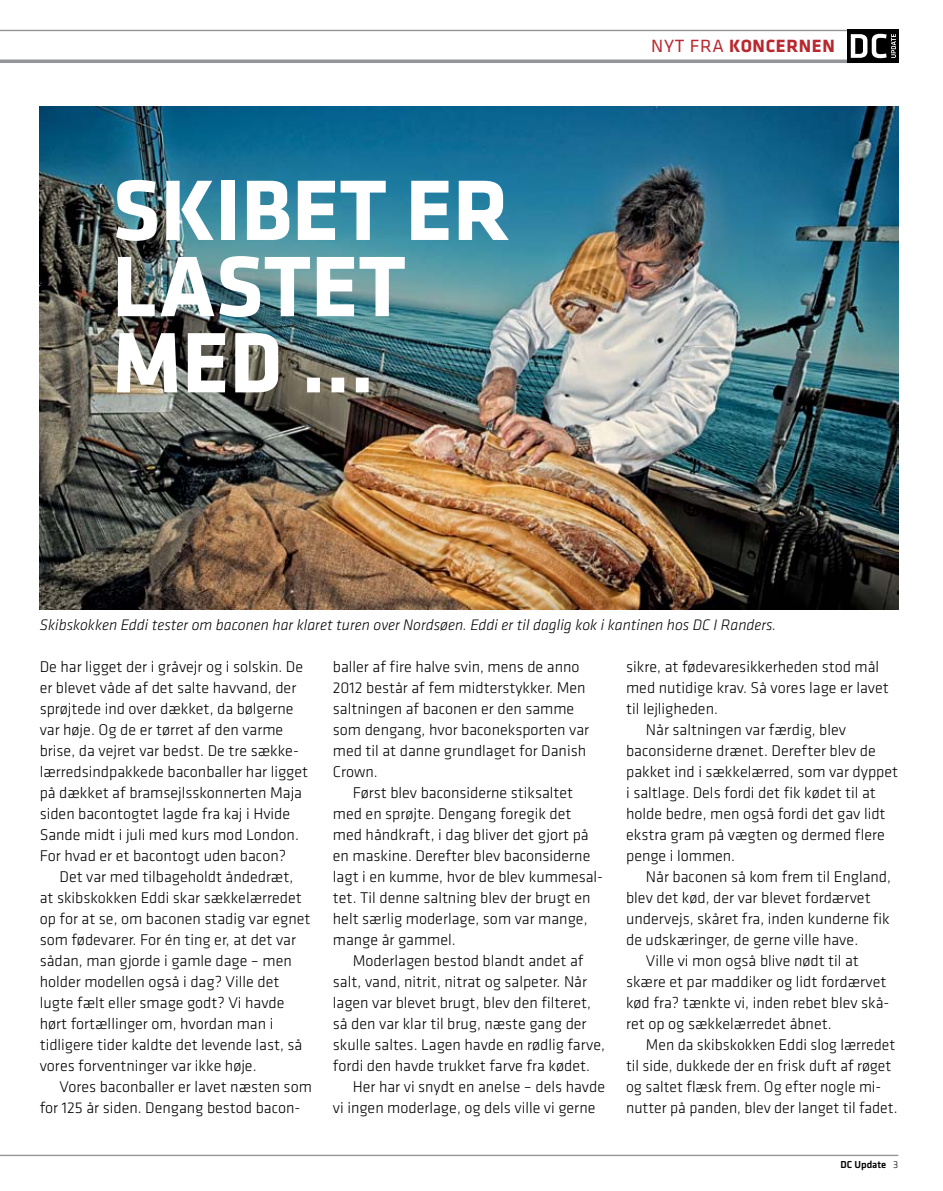
<style>
.page{position:relative;width:943px;height:1191px;background:#fff}
.page>*{position:absolute;margin:0;border:0;box-sizing:border-box;transform-origin:0 0}
.t1{font:700 88.9px/76.1px "Klavika";color:#fff}
.t2{font:700 18.38px "Klavika";letter-spacing:.035em;color:#b8292f}
.t3{font:300 16.1px/21px "Klavika";color:#000}
.t4{font:italic 300 15.75px "Klavika";color:#000}
.t5{font:500 10.5px "Klavika";color:#000}
.s1{font-weight:400}
.s2{font-weight:300}
</style>
<div class="page">
<hr style="left:0;top:30px;width:898px;height:1px;background:#939598">
<hr style="left:0;top:60px;width:898px;height:3px;background:#939598">
<div style="left:847px;top:30px;width:51px;height:33px;background:#000"></div>
<svg style="left:850px;top:34px;width:46px;height:24px"></svg>
<hr style="left:0;top:1154px;width:898px;height:2px;background:#939598">
<img style="left:40px;top:107px;width:858px;height:502px">
<h1 class="t1" style="left:112px;top:174px;width:343px">SKIBET ER<br>LASTET<br>MED …</h1>
<p class="t2" style="left:651px;top:35px;width:185px"><span class="s1">NYT FRA</span> KONCERNEN</p>
<p class="t4" style="left:40px;top:616px;width:738px">Skibskokken Eddi tester om baconen har klaret turen over Nordsøen. Eddi er til daglig kok i kantinen hos DC I Randers.</p>
<p class="t3" style="left:40px;top:656px;width:270px">De har ligget der i gråvejr og i solskin. De er blevet våde af det salte havvand, der sprøjtede ind over dækket, da bølgerne var høje. Og de er tørret af den varme brise, da vejret var bedst. De tre sække&shy;lærredsindpakkede baconballer har ligget på dækket af bramsejlsskonnerten Maja siden bacontogtet lagde fra kaj i Hvide Sande midt i juli med kurs mod London.<br>For hvad er et bacontogt uden bacon?</p>
<p class="t3" style="left:40px;top:866px;width:272px;text-indent:20px">Det var med tilbageholdt åndedræt, at skibskokken Eddi skar sækkelærredet op for at se, om baconen stadig var egnet som fødevarer. For én ting er, at det var sådan, man gjorde i gamle dage – men holder modellen også i dag? Ville det lugte fælt eller smage godt? Vi havde hørt fortællinger om, hvordan man i tidligere tider kaldte det levende last, så vores forventninger var ikke høje.</p>
<p class="t3" style="left:40px;top:1076px;width:274px;text-indent:20px">Vores baconballer er lavet næsten som for 125 år siden. Dengang bestod bacon-</p>
<p class="t3" style="left:333px;top:656px;width:258px">baller af fire halve svin, mens de anno<br>2012 består af fem midterstykker. Men saltningen af baconen er den samme som dengang, hvor baconeksporten var med til at danne grundlaget for Danish<br>Crown.</p>
<p class="t3" style="left:333px;top:782px;width:272px;text-indent:20px">Først blev baconsiderne stiksaltet med en sprøjte. Dengang foregik det med håndkraft, i dag bliver det gjort på en maskine. Derefter blev baconsiderne lagt i en kumme, hvor de blev kummesal&shy;tet. Til denne saltning blev der brugt en helt særlig moderlage, som var mange, mange år gammel.</p>
<p class="t3" style="left:353px;top:950px;width:232px">Moderlagen bestod blandt andet af</p>
<p class="t3" style="left:333px;top:971px;width:256px">salt, vand, nitrit, nitrat og salpeter. Når</p>
<p class="t3" style="left:333px;top:992px;width:260px">lagen var blevet brugt, blev den filteret,</p>
<p class="t3" style="left:333px;top:1013px;width:255px">så den var klar til brug, næste gang der</p>
<p class="t3" style="left:333px;top:1034px;width:274px">skulle saltes. Lagen havde en rødlig farve,</p>
<p class="t3" style="left:333px;top:1055px;width:259px">fordi den havde trukket farve fra kødet.</p>
<p class="t3" style="left:353px;top:1076px;width:254px">Her har vi snydt en anelse – dels havde</p>
<p class="t3" style="left:333px;top:1097px;width:264px">vi ingen moderlage, og dels ville vi gerne</p>
<p class="t3" style="left:626px;top:656px;width:255px">sikre, at fødevaresikkerheden stod mål</p>
<p class="t3" style="left:626px;top:677px;width:264px">med nutidige krav. Så vores lage er lavet</p>
<p class="t3" style="left:626px;top:698px;width:93px">til lejligheden.</p>
<p class="t3" style="left:646px;top:719px;width:202px">Når saltningen var færdig, blev</p>
<p class="t3" style="left:626px;top:740px;width:251px">baconsiderne drænet. Derefter blev de</p>
<p class="t3" style="left:626px;top:761px;width:273px">pakket ind i sækkelærred, som var dyppet</p>
<p class="t3" style="left:626px;top:782px;width:251px">i saltlage. Dels fordi det fik kødet til at</p>
<p class="t3" style="left:626px;top:803px;width:261px">holde bedre, men også fordi det gav lidt</p>
<p class="t3" style="left:626px;top:824px;width:260px">ekstra gram på vægten og dermed flere</p>
<p class="t3" style="left:626px;top:845px;width:111px">penge i lommen.</p>
<p class="t3" style="left:646px;top:866px;width:247px">Når baconen så kom frem til England,</p>
<p class="t3" style="left:626px;top:887px;width:246px">blev det kød, der var blevet fordærvet</p>
<p class="t3" style="left:626px;top:908px;width:265px">undervejs, skåret fra, inden kunderne fik</p>
<p class="t3" style="left:626px;top:929px;width:234px">de udskæringer, de gerne ville have.</p>
<p class="t3" style="left:646px;top:950px;width:214px">Ville vi mon også blive nødt til at</p>
<p class="t3" style="left:626px;top:971px;width:262px">skære et par maddiker og lidt fordærvet</p>
<p class="t3" style="left:626px;top:992px;width:265px">kød fra? tænkte vi, inden rebet blev skå-</p>
<p class="t3" style="left:626px;top:1013px;width:207px">ret op og sækkelærredet åbnet.</p>
<p class="t3" style="left:646px;top:1034px;width:251px">Men da skibskokken Eddi slog lærredet</p>
<p class="t3" style="left:626px;top:1055px;width:267px">til side, dukkede der en frisk duft af røget</p>
<p class="t3" style="left:626px;top:1076px;width:257px">og saltet flæsk frem. Og efter nogle mi-</p>
<p class="t3" style="left:626px;top:1097px;width:273px">nutter på panden, blev der langet til fadet.</p>
<p class="t5" style="left:840px;top:1159px;width:59px">DC Update <span class="s2">3</span></p>
</div>
